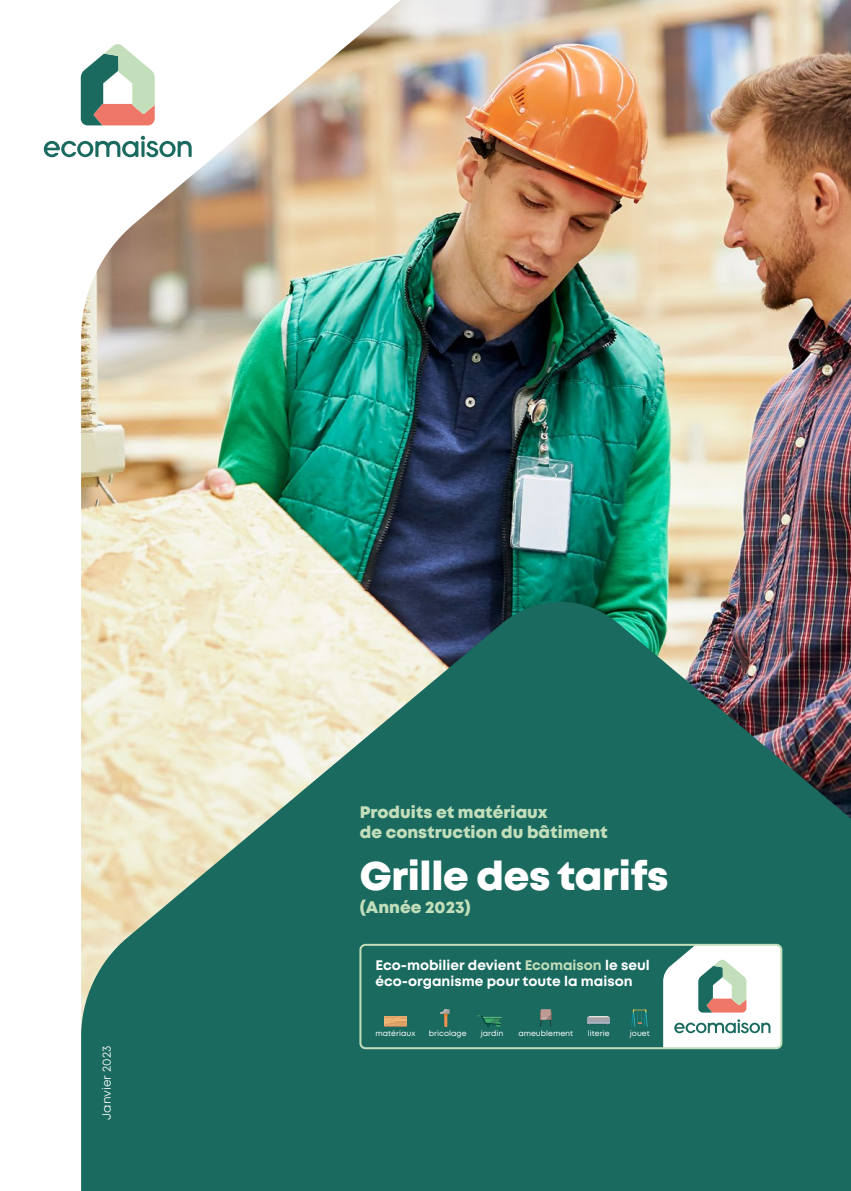
<style>
.page{position:relative;width:851px;height:1191px;background:#fff}
.page>*{position:absolute;margin:0;border:0;box-sizing:border-box;transform-origin:0 0}
.t1{font:800 40px "Mont";letter-spacing:-.01em;color:#fff}
.t2{font:800 16.8px/20.2px "Mont";color:#c2deba}
.t3{font:700 13.8px/16.6px "Mont";color:#fff}
.t4{font:12px "Mont";color:#fff}
.t5{font:7.8px "Mont";color:#fff}
.s1{color:#c2deba}
</style>
<div class="page">
<img style="left:81px;top:0;width:769px;height:595px">
<svg style="left:44px;top:136px;width:148px;height:21px"></svg>
<svg style="left:81px;top:44px;width:74px;height:81px"></svg>
<svg style="left:81px;top:595px;width:769px;height:596px;fill:#1a6a5f"></svg>
<div style="left:360px;top:944px;width:421px;height:104px;background:#1a6a5f;border-radius:5px"></div>
<div style="left:359px;top:943px;width:423px;height:106px;border:2px solid #c2deba;border-radius:5px"></div>
<svg style="left:663px;top:944px;width:118px;height:104px"></svg>
<svg style="left:440px;top:1009px;width:9px;height:18px"></svg>
<svg style="left:384px;top:1016px;width:22px;height:11px"></svg>
<svg style="left:477px;top:1015px;width:24px;height:12px"></svg>
<svg style="left:631px;top:1009px;width:16px;height:18px"></svg>
<img style="left:587px;top:1016px;width:22px;height:8px">
<svg style="left:540px;top:1009px;width:11px;height:18px"></svg>
<p class="t4" style="left:99px;top:1119px;width:76px;rotate:-90deg">Janvier 2023</p>
<p class="t2" style="left:360px;top:802px;width:249px">Produits et matériaux<br>de construction du bâtiment</p>
<h1 class="t1" style="left:360px;top:849px;width:310px">Grille des tarifs</h1>
<p class="t2" style="left:360px;top:897px;width:112px">(Année 2023)</p>
<p class="t3" style="left:375px;top:956px;width:276px">Eco-mobilier devient <span class="s1">Ecomaison</span> le seul éco-organisme pour toute la maison</p>
<p class="t5" style="left:375px;top:1028px;width:41px">matériaux</p>
<p class="t5" style="left:429px;top:1028px;width:39px">bricolage</p>
<p class="t5" style="left:480px;top:1028px;width:24px">jardin</p>
<p class="t5" style="left:518px;top:1028px;width:56px">ameublement</p>
<p class="t5" style="left:587px;top:1028px;width:23px">literie</p>
<p class="t5" style="left:629px;top:1028px;width:21px">jouet</p>
</div>
